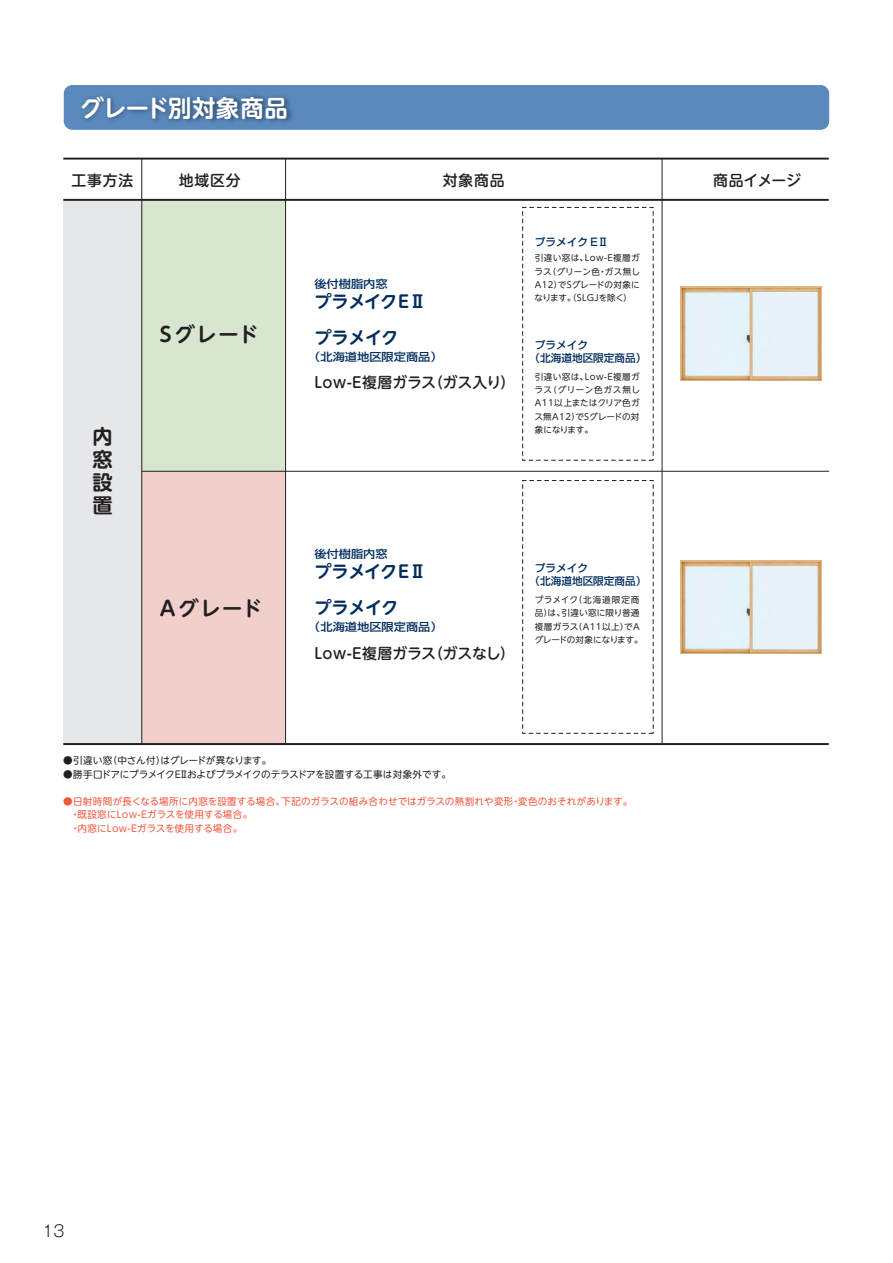
<style>
.page{position:relative;width:893px;height:1263px;background:#fff}
.page>*{position:absolute;margin:0;border:0;box-sizing:border-box;transform-origin:0 0}
.t1{font:700 23.4px "UD Shin M Go Pr 6 De";letter-spacing:.005em;color:#fff}
.t2{font:700 20.25px/23.2px "UD Shin M Go Pr 6 De";letter-spacing:.085em;color:#231f20;text-align:justify}
.t3{font:700 17.1px/36px "UD Shin M Go Pr 6 De";color:#002d5e}
.t4{font:300 15.9px "Gothic MB101 Pro";color:#231f20}
.t5{font:500 14.85px "UD Shin M Go Pr 6";letter-spacing:.03em;color:#231f20}
.t6{font:500 14.85px "UD Shin M Go Pr 6";color:#231f20}
.t7{font:500 14.85px "UD Shin M Go Pr 6";letter-spacing:-.005em;color:#231f20}
.t8{font:500 10.95px "Shin Go Pr 6";color:#002d5e;scale:1.11 1}
.t9{font:500 10.65px/13.5px "Shin Go Pr 6";color:#002d5e}
.t10{font:9.6px/13.6px "UD Shin M Go Pr 6";letter-spacing:.015em;color:#f0593e}
.t11{font:9.6px "UD Shin M Go Pr 6";letter-spacing:-.01em;color:#231f20}
.t12{font:8.55px/13.4px "UD Shin M Go Pr 6";letter-spacing:.025em;color:#231f20;text-align:justify}
</style>
<div class="page">
<div style="left:142px;top:200px;width:144px;height:271px;background:#d7e6ce"></div>
<div style="left:142px;top:471px;width:144px;height:272px;background:#f1d0cc"></div>
<div style="left:64px;top:85px;width:765px;height:45px;background:#5989bd;border-radius:9px"></div>
<img style="left:75px;top:95px;width:223px;height:35px">
<div style="left:63px;top:200px;width:79px;height:543px;background:#e6e7e9"></div>
<hr style="left:63px;top:743px;width:766px;height:2px;background:#231f20">
<hr style="left:63px;top:158px;width:766px;height:2px;background:#231f20">
<hr style="left:63px;top:199px;width:766px;height:2px;background:#231f20">
<hr style="left:285px;top:159px;width:1px;height:584px;background:#231f20">
<hr style="left:142px;top:471px;width:687px;height:1px;background:#231f20">
<hr style="left:141px;top:159px;width:1px;height:584px;background:#231f20">
<hr style="left:662px;top:159px;width:1px;height:584px;background:#231f20">
<img style="left:681px;top:287px;width:140px;height:93px">
<img style="left:681px;top:560px;width:140px;height:94px">
<h1 class="t1" style="left:81px;top:88px;width:209px">グレード別対象商品</h1>
<h3 class="t5" style="left:72px;top:168px;width:63px">工事方法</h3>
<h3 class="t5" style="left:179px;top:168px;width:63px">地域区分</h3>
<h3 class="t5" style="left:443px;top:168px;width:63px">対象商品</h3>
<h2 class="t2" style="left:92px;top:423px;width:21px">内窓設置</h2>
<h2 class="t2" style="left:160px;top:321px;width:100px">Sグレード</h2>
<h2 class="t2" style="left:160px;top:595px;width:104px">Aグレード</h2>
<p class="t8" style="left:314px;top:275px;width:68px">後付樹脂内窓</p>
<h3 class="t3" style="left:314px;top:283px;width:113px">プラメイクEⅡプラメイク</h3>
<p class="t8" style="left:308px;top:348px;width:123px">（北海道地区限定商品）</p>
<h3 class="t6" style="left:314px;top:370px;width:202px">Low-E複層ガラス（ガス入り）</h3>
<p class="t8" style="left:314px;top:545px;width:68px">後付樹脂内窓</p>
<h3 class="t3" style="left:314px;top:553px;width:113px">プラメイクEⅡプラメイク</h3>
<p class="t8" style="left:308px;top:617px;width:123px">（北海道地区限定商品）</p>
<h3 class="t7" style="left:314px;top:641px;width:202px">Low-E複層ガラス（ガスなし）</h3>
<p class="t9" style="left:535px;top:235px;width:75px">プラメイク EⅡ</p>
<p class="t12" style="left:534px;top:251px;width:107px">引違い窓は、Low-E複層ガラス（グリーン色・ガス無しA12）でSグレードの対象になります。（SLGJを除く）</p>
<p class="t9" style="left:529px;top:337px;width:118px;text-indent:5px">プラメイク<br>（北海道地区限定商品）</p>
<p class="t12" style="left:534px;top:369px;width:107px">引違い窓は、Low-E複層ガラス（グリーン色ガス無しA11以上またはクリア色ガス無A12）でSグレードの対象になります。</p>
<p class="t9" style="left:529px;top:560px;width:118px;text-indent:5px">プラメイク<br>（北海道地区限定商品）</p>
<p class="t12" style="left:535px;top:592px;width:110px;text-align:left">プラメイク（北海道限定商品）は、引違い窓に限り普通複層ガラス（A11以上）でAグレードの対象になります。</p>
<p class="t11" style="left:63px;top:752px;width:210px">●引違い窓（中さん付）はグレードが異なります。</p>
<p class="t11" style="left:63px;top:766px;width:389px">●勝手口ドアにプラメイクEⅡおよびプラメイクのテラスドアを設置する工事は対象外です。</p>
<p class="t10" style="left:63px;top:794px;width:571px">●日射時間が長くなる場所に内窓を設置する場合、下記のガラスの組み合わせではガラスの熱割れや変形・変色のおそれがあります。　・既設窓にLow-Eガラスを使用する場合。<br>　・内窓にLow-Eガラスを使用する場合。</p>
<h3 class="t5" style="left:713px;top:168px;width:89px">商品イメージ</h3>
<h3 class="t4" style="left:43px;top:1217px;width:23px">13</h3>
</div>
